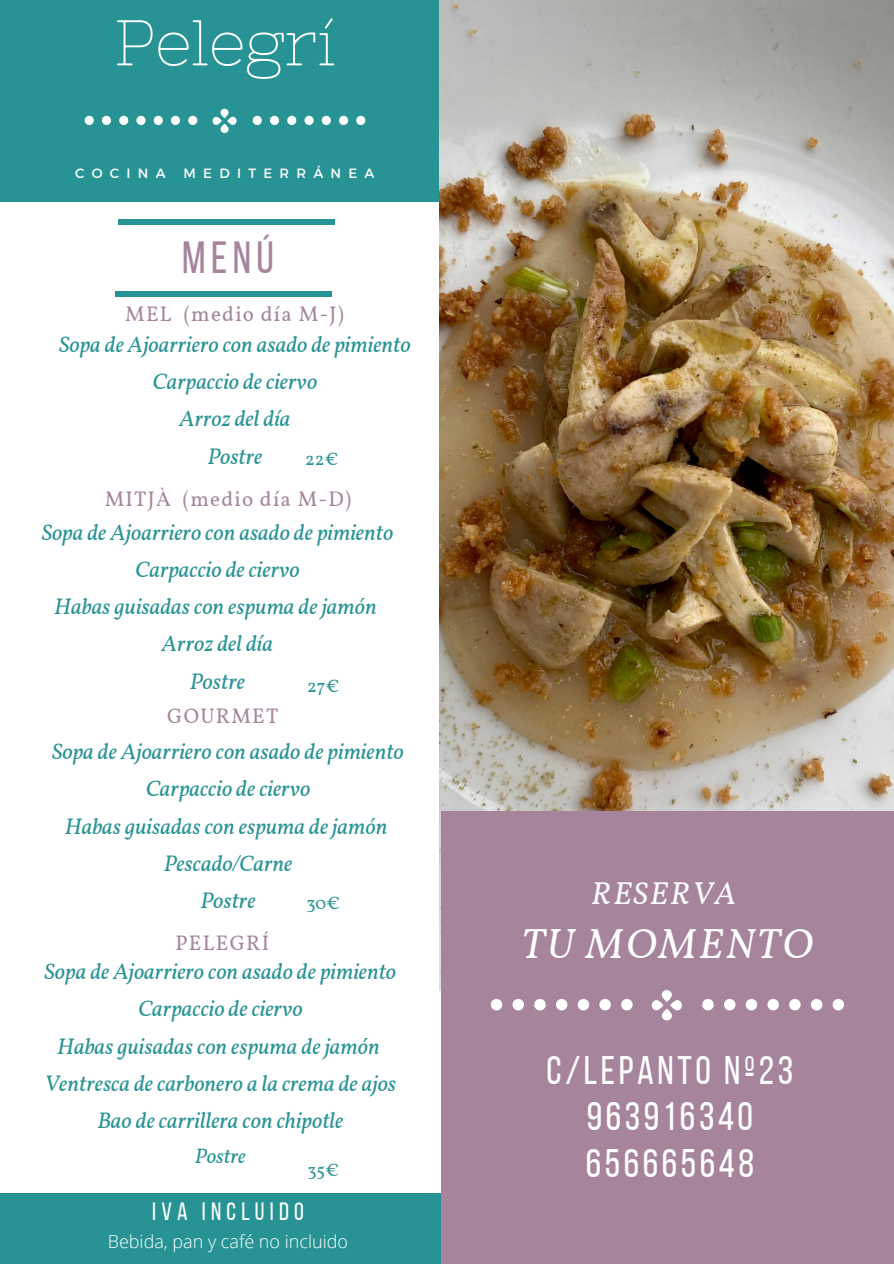
<style>
.page{position:relative;width:894px;height:1264px;background:#fff}
.page>*{position:absolute;margin:0;border:0;box-sizing:border-box;transform-origin:0 0}
.t1{font:64.35px "Aka Acid GR Nixie";color:#fff}
.t2{font:44.85px "Bebas Neue";color:#a6859c}
.t3{font:italic 42px "Vollkorn";letter-spacing:.06em;color:#fff}
.t4{font:39.75px/46.2px "Bebas Neue";letter-spacing:.09em;color:#fff;text-align:center}
.t5{font:italic 31.5px "Vollkorn";letter-spacing:.06em;color:#fff}
.t6{font:24.9px "Bebas Neue";letter-spacing:.21em;color:#fff}
.t7{font:italic 22.5px/37.2px "Vollkorn";color:#289395;text-align:center}
.t8{font:21px "Vollkorn";letter-spacing:.06em;color:#a6859c}
.t9{font:italic 20.85px "Vollkorn";color:#289395}
.t10{font:300 18px "Open Sans";color:#fff}
.t11{font:18px "Vollkorn";color:#289395}
.t12{font:17.85px "Vollkorn";color:#289395}
.t13{font:13.35px "Montserrat";letter-spacing:.54em;color:#fff}
</style>
<div class="page">
<div style="left:0;top:0;width:893px;height:1263px;background:#289395"></div>
<div style="left:0;top:202px;width:447px;height:990px;background:#fff"></div>
<img style="left:439px;top:0;width:454px;height:990px">
<div style="left:441px;top:811px;width:452px;height:452px;background:#a6859c"></div>
<div style="left:115px;top:291px;width:216px;height:5px;background:#289395"></div>
<div style="left:118px;top:219px;width:216px;height:6px;background:#289395"></div>
<svg style="left:212px;top:109px;width:24px;height:24px"></svg>
<svg style="left:188px;top:116px;width:9px;height:9px"></svg>
<svg style="left:171px;top:116px;width:9px;height:9px"></svg>
<svg style="left:154px;top:116px;width:9px;height:9px"></svg>
<svg style="left:136px;top:116px;width:9px;height:9px"></svg>
<svg style="left:119px;top:116px;width:9px;height:9px"></svg>
<svg style="left:102px;top:116px;width:9px;height:9px"></svg>
<svg style="left:85px;top:116px;width:9px;height:9px"></svg>
<svg style="left:356px;top:116px;width:9px;height:9px"></svg>
<svg style="left:339px;top:116px;width:9px;height:9px"></svg>
<svg style="left:321px;top:116px;width:10px;height:9px"></svg>
<svg style="left:304px;top:116px;width:9px;height:9px"></svg>
<svg style="left:287px;top:116px;width:9px;height:9px"></svg>
<svg style="left:270px;top:116px;width:9px;height:9px"></svg>
<svg style="left:252px;top:116px;width:10px;height:9px"></svg>
<svg style="left:651px;top:990px;width:30px;height:30px"></svg>
<svg style="left:621px;top:999px;width:11px;height:11px"></svg>
<svg style="left:599px;top:999px;width:11px;height:11px"></svg>
<svg style="left:577px;top:999px;width:12px;height:11px"></svg>
<svg style="left:556px;top:999px;width:11px;height:11px"></svg>
<svg style="left:534px;top:999px;width:11px;height:11px"></svg>
<svg style="left:512px;top:999px;width:12px;height:11px"></svg>
<svg style="left:490px;top:999px;width:12px;height:11px"></svg>
<svg style="left:832px;top:999px;width:11px;height:11px"></svg>
<svg style="left:811px;top:999px;width:11px;height:11px"></svg>
<svg style="left:789px;top:999px;width:11px;height:11px"></svg>
<svg style="left:767px;top:999px;width:11px;height:11px"></svg>
<svg style="left:745px;top:999px;width:12px;height:11px"></svg>
<svg style="left:724px;top:999px;width:11px;height:11px"></svg>
<svg style="left:702px;top:999px;width:11px;height:11px"></svg>
<h1 class="t1" style="left:114px;top:6px;width:223px">Pelegrí</h1>
<p class="t13" style="left:75px;top:164px;width:92px">COCINA</p>
<p class="t13" style="left:183px;top:164px;width:192px">MEDITERRÁNEA</p>
<p class="t2" style="left:182px;top:239px;width:93px">MENÚ</p>
<p class="t8" style="left:125px;top:300px;width:220px">MEL (medio día M-J)</p>
<p class="t7" style="left:59px;top:328px;width:353px">Sopa de Ajoarriero con asado de pimiento<br>Carpaccio de ciervo<br>Arroz del día<br>Postre</p>
<p class="t11" style="left:305px;top:447px;width:35px">22€</p>
<h6 class="t8" style="left:105px;top:486px;width:248px">MITJÀ (medio día M-D)</h6>
<p class="t7" style="left:42px;top:515px;width:353px">Sopa de Ajoarriero con asado de pimiento<br>Carpaccio de ciervo<br>Habas guisadas con espuma dejamón<br>Arroz del día<br>Postre</p>
<h5 class="t11" style="left:307px;top:674px;width:34px">27€</h5>
<h6 class="t8" style="left:167px;top:703px;width:113px">GOURMET</h6>
<h5 class="t7" style="left:52px;top:735px;width:353px">Sopa de Ajoarriero con asado de pimiento<br>Carpaccio de ciervo<br>Habas guisadas con espuma dejamón<br>Pescado/Carne<br>Postre</h5>
<p class="t11" style="left:306px;top:891px;width:35px">30€</p>
<h6 class="t8" style="left:175px;top:930px;width:95px">PELEGRÍ</h6>
<p class="t7" style="left:45px;top:955px;width:353px">Sopa de Ajoarriero con asado de pimiento Carpaccio de ciervo<br>Habas guisadas con espuma dejamón Ventresca de carbonero a la crema de ajos Bao de carrillera con chipotle</p>
<p class="t9" style="left:195px;top:1142px;width:52px">Postre</p>
<h6 class="t12" style="left:307px;top:1158px;width:33px">35€</h6>
<h2 class="t6" style="left:152px;top:1200px;width:153px">IVA INCLUIDO</h2>
<h6 class="t10" style="left:108px;top:1228px;width:242px">Bebida, pan y café no incluido</h6>
<p class="t5" style="left:591px;top:874px;width:147px">RESERVA</p>
<p class="t3" style="left:521px;top:918px;width:293px">TU MOMENTO</p>
<h6 class="t4" style="left:546px;top:1050px;width:248px">C/LEPANTO Nº23<br>963916340<br>656665648</h6>
</div>
